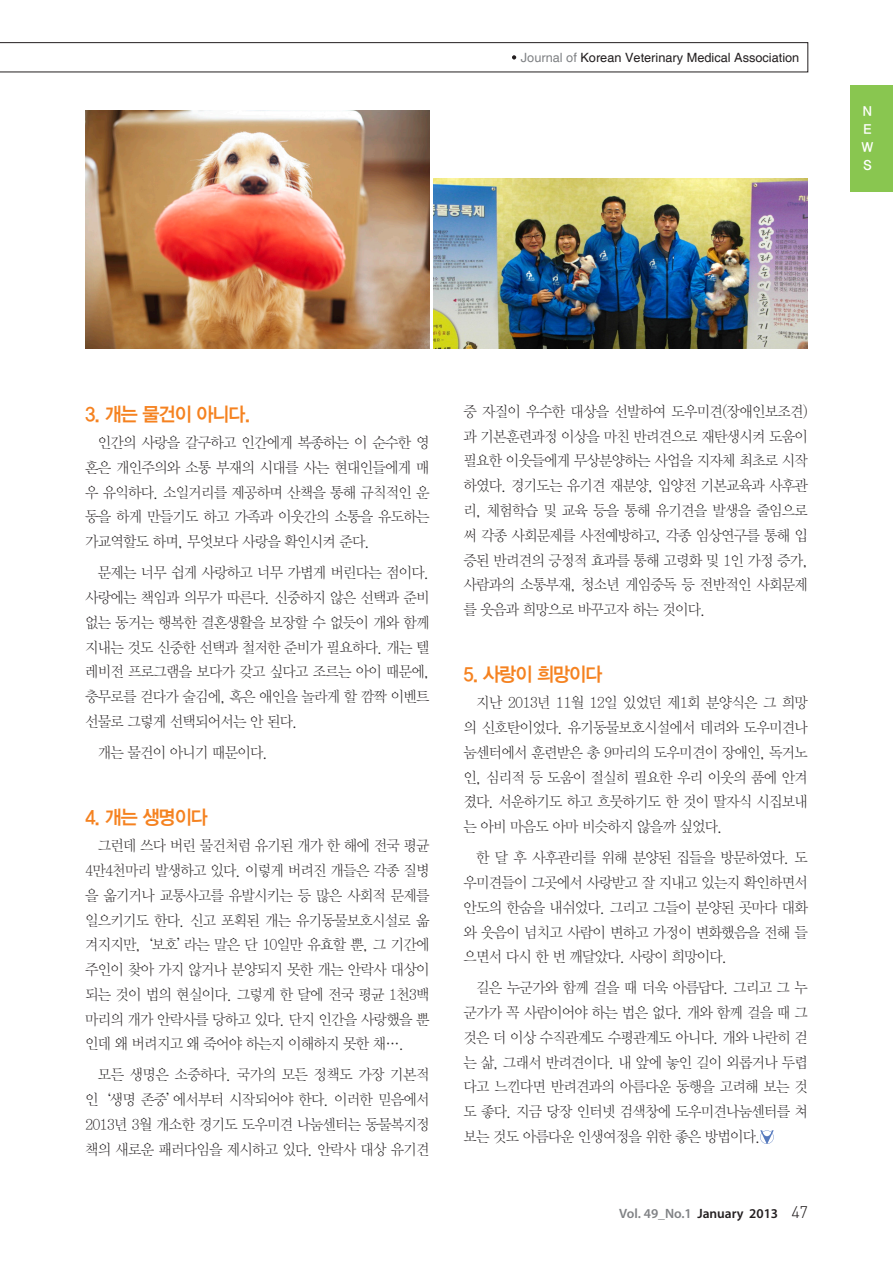
<style>
.page{position:relative;width:893px;height:1263px;background:#fff}
.page>*{position:absolute;margin:0;border:0;box-sizing:border-box;transform-origin:0 0}
.t1{font:19.5px "YDIYGO340";letter-spacing:-.05em;color:#f58220;scale:.95 1}
.t2{font:16.5px "Dinlig";color:#231f20}
.t3{font:15px/24.8px "YDIY Mj O310";letter-spacing:-.05em;color:#231f20;text-align:justify;scale:.95 1}
.t4{font:600 13.5px "Myriad Pro";color:#808285}
.t5{font:13.5px "YDIYGO340";color:#fff}
.t6{font:12.75px "Helvetica";color:#231f20}
.s1{color:#808285}
.s2{color:#231f20}
</style>
<div class="page">
<div style="left:850px;top:85px;width:43px;height:106px;background:#89c650"></div>
<svg style="left:0;top:43px;width:808px;height:29px"></svg>
<svg style="left:760px;top:1130px;width:14px;height:14px"></svg>
<img style="left:434px;top:179px;width:374px;height:170px">
<img style="left:85px;top:111px;width:344px;height:238px">
<p class="t6" style="left:521px;top:50px;width:280px"><span class="s1">Journal of</span> Korean Veterinary Medical Association</p>
<p class="t5" style="left:863px;top:103px;width:11px">N</p>
<p class="t5" style="left:863px;top:121px;width:10px">E</p>
<p class="t5" style="left:862px;top:139px;width:13px">W</p>
<p class="t5" style="left:863px;top:157px;width:10px">S</p>
<p class="t1" style="left:85px;top:402px;width:175px">3. 개는 물건이 아니다.</p>
<p class="t3" style="left:85px;top:431px;width:364px;text-indent:13px">인간의 사랑을 갈구하고 인간에게 복종하는 이 순수한 영 혼은 개인주의와 소통 부재의 시대를 사는 현대인들에게 매 우 유익하다. 소일거리를 제공하며 산책을 통해 규칙적인 운 동을 하게 만들기도 하고 가족과 이웃간의 소통을 유도하는 가교역할도 하며, 무엇보다 사랑을 확인시켜 준다.</p>
<p class="t3" style="left:85px;top:561px;width:364px;text-indent:13px">문제는 너무 쉽게 사랑하고 너무 가볍게 버린다는 점이다. 사랑에는 책임과 의무가 따른다. 신중하지 않은 선택과 준비 없는 동거는 행복한 결혼생활을 보장할 수 없듯이 개와 함께 지내는 것도 신중한 선택과 철저한 준비가 필요하다. 개는 텔 레비전 프로그램을 보다가 갖고 싶다고 조르는 아이 때문에, 충무로를 걷다가 술김에, 혹은 애인을 놀라게 할 깜짝 이벤트 선물로 그렇게 선택되어서는 안 된다.</p>
<p class="t3" style="left:98px;top:741px;width:181px">개는 물건이 아니기 때문이다.</p>
<p class="t1" style="left:85px;top:806px;width:131px">4. 개는 생명이다</p>
<p class="t3" style="left:85px;top:834px;width:364px;text-indent:13px">그런데 쓰다 버린 물건처럼 유기된 개가 한 해에 전국 평균 4만4천마리 발생하고 있다. 이렇게 버려진 개들은 각종 질병 을 옮기거나 교통사고를 유발시키는 등 많은 사회적 문제를 일으키기도 한다. 신고 포획된 개는 유기동물보호시설로 옮 겨지지만, ‘보호’라는 말은 단 10일만 유효할 뿐, 그 기간에 주인이 찾아 가지 않거나 분양되지 못한 개는 안락사 대상이 되는 것이 법의 현실이다. 그렇게 한 달에 전국 평균 1천3백 마리의 개가 안락사를 당하고 있다. 단지 인간을 사랑했을 뿐 인데 왜 버려지고 왜 죽어야 하는지 이해하지 못한 채….</p>
<p class="t3" style="left:85px;top:1063px;width:364px;text-indent:13px">모든 생명은 소중하다. 국가의 모든 정책도 가장 기본적 인 ‘생명 존중’에서부터 시작되어야 한다. 이러한 믿음에서 2013년 3월 개소한 경기도 도우미견 나눔센터는 동물복지정 책의 새로운 패러다임을 제시하고 있다. 안락사 대상 유기견</p>
<p class="t3" style="left:463px;top:400px;width:364px">중 자질이 우수한 대상을 선발하여 도우미견(장애인보조견) 과 기본훈련과정 이상을 마친 반려견으로 재탄생시켜 도움이 필요한 이웃들에게 무상분양하는 사업을 지자체 최초로 시작 하였다. 경기도는 유기견 재분양, 입양전 기본교육과 사후관 리, 체험학습 및 교육 등을 통해 유기견을 발생을 줄임으로 써 각종 사회문제를 사전예방하고, 각종 임상연구를 통해 입 증된 반려견의 긍정적 효과를 통해 고령화 및 1인 가정 증가, 사람과의 소통부재, 청소년 게임중독 등 전반적인 사회문제 를 웃음과 희망으로 바꾸고자 하는 것이다.</p>
<p class="t1" style="left:463px;top:663px;width:148px">5. 사랑이 희망이다</p>
<p class="t3" style="left:463px;top:691px;width:364px;text-indent:13px">지난 2013년 11월 12일 있었던 제1회 분양식은 그 희망 의 신호탄이었다. 유기동물보호시설에서 데려와 도우미견나 눔센터에서 훈련받은 총 9마리의 도우미견이 장애인, 독거노 인, 심리적 등 도움이 절실히 필요한 우리 이웃의 품에 안겨 졌다. 서운하기도 하고 흐뭇하기도 한 것이 딸자식 시집보내 는 아비 마음도 아마 비슷하지 않을까 싶었다.</p>
<p class="t3" style="left:463px;top:846px;width:364px;text-indent:13px">한 달 후 사후관리를 위해 분양된 집들을 방문하였다. 도 우미견들이 그곳에서 사랑받고 잘 지내고 있는지 확인하면서 안도의 한숨을 내쉬었다. 그리고 그들이 분양된 곳마다 대화 와 웃음이 넘치고 사람이 변하고 가정이 변화했음을 전해 들 으면서 다시 한 번 깨달았다. 사랑이 희망이다.</p>
<p class="t3" style="left:463px;top:976px;width:364px;text-indent:13px">길은 누군가와 함께 걸을 때 더욱 아름답다. 그리고 그 누 군가가 꼭 사람이어야 하는 법은 없다. 개와 함께 걸을 때 그 것은 더 이상 수직관계도 수평관계도 아니다. 개와 나란히 걷 는 삶, 그래서 반려견이다. 내 앞에 놓인 길이 외롭거나 두렵 다고 느낀다면 반려견과의 아름다운 동행을 고려해 보는 것 도 좋다. 지금 당장 인터넷 검색창에 도우미견나눔센터를 쳐 보는 것도 아름다운 인생여정을 위한 좋은 방법이다.</p>
<p class="t4" style="left:619px;top:1205px;width:160px">Vol. 49_No.1 <span class="s2">January 2013</span></p>
<p class="t2" style="left:791px;top:1202px;width:18px">47</p>
</div>
